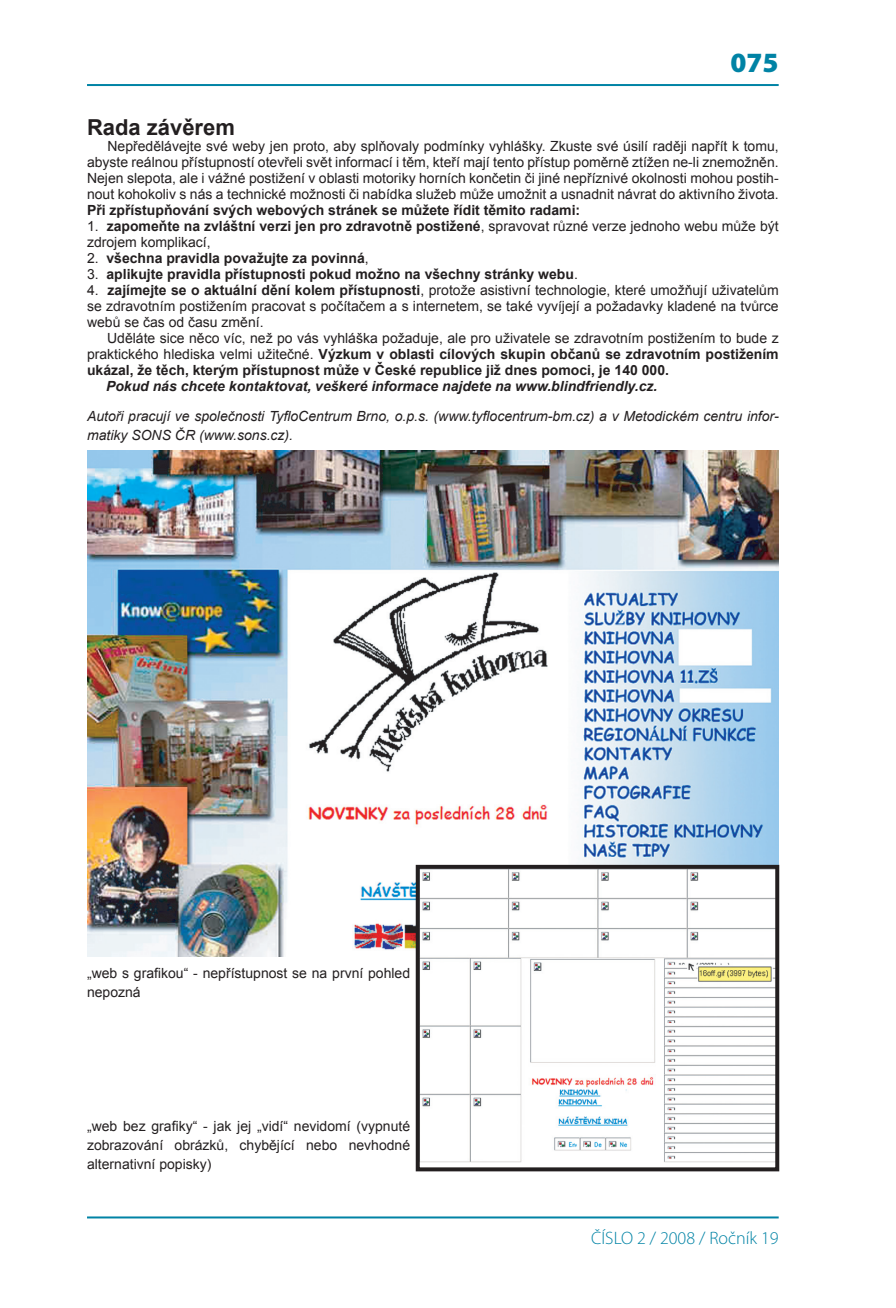
<style>
.page{position:relative;width:896px;height:1308px;background:#fff}
.page>*{position:absolute;margin:0;border:0;box-sizing:border-box;transform-origin:0 0}
.t1{font:900 28px "Myriad Pro";color:#0083a5}
.t2{font:700 22px "Arial";color:#231f20}
.t3{font:300 18px "Myriad Pro";color:#0083a5}
.t4{font:14px/16px "Arial";color:#231f20;text-align:justify}
.t5{font:700 14px/16px "Arial";color:#231f20;text-align:justify}
.t6{font:italic 14px/19.2px "Arial";color:#231f20}
.t7{font:italic 700 14px "Arial";color:#231f20}
.s1{font-weight:700}
.s2{font-weight:400}
</style>
<div class="page">
<hr style="left:87px;top:84px;width:692px;height:2px;background:#0083a5">
<hr style="left:87px;top:1216px;width:692px;height:2px;background:#0083a5">
<img style="left:87px;top:451px;width:692px;height:505px">
<img style="left:421px;top:870px;width:353px;height:293px">
<div style="left:416px;top:865px;width:363px;height:306px;border:4px solid #231f20"></div>
<h1 class="t1" style="left:731px;top:46px;width:50px">075</h1>
<h2 class="t2" style="left:87px;top:113px;width:149px">Rada závěrem</h2>
<p class="t4" style="left:87px;top:138px;width:693px;text-indent:20px">Nepředělávejte své weby jen proto, aby splňovaly podmínky vyhlášky. Zkuste své úsilí raději napřít k tomu, abyste reálnou přístupností otevřeli svět informací i těm, kteří mají tento přístup poměrně ztížen ne-li znemožněn.<br>Nejen slepota, ale i vážné postižení v oblasti motoriky horních končetin či jiné nepříznivé okolnosti mohou postih&shy;nout kohokoliv s nás a technické možnosti či nabídka služeb může umožnit a usnadnit návrat do aktivního života.</p>
<p class="t5" style="left:87px;top:203px;width:495px">Při zpřístupňování svých webových stránek se můžete řídit těmito radami:</p>
<p class="t4" style="left:87px;top:218px;width:693px">1. <span class="s1">zapomeňte na zvláštní verzi jen pro zdravotně postižené</span>, spravovat různé verze jednoho webu může být zdrojem komplikací,</p>
<p class="t5" style="left:87px;top:251px;width:283px"><span class="s2">2.</span> všechna pravidla považujte za povinná<span class="s2">,</span></p>
<p class="t5" style="left:87px;top:267px;width:492px"><span class="s2">3.</span> aplikujte pravidla přístupnosti pokud možno na všechny stránky webu<span class="s2">.</span></p>
<p class="t4" style="left:87px;top:282px;width:693px">4. <span class="s1">zajímejte se o aktuální dění kolem přístupnosti</span>, protože asistivní technologie, které umožňují uživatelům se zdravotním postižením pracovat s počítačem a s internetem, se také vyvíjejí a požadavky kladené na tvůrce webů se čas od času změní.</p>
<p class="t5" style="left:87px;top:331px;width:693px;text-indent:20px"><span class="s2">Uděláte sice něco víc, než po vás vyhláška požaduje, ale pro uživatele se zdravotním postižením to bude z praktického hlediska velmi užitečné.</span> Výzkum v oblasti cílových skupin občanů se zdravotním postižením ukázal, že těch, kterým přístupnost může v České republice již dnes pomoci, je 140 000.</p>
<p class="t7" style="left:106px;top:377px;width:553px">Pokud nás chcete kontaktovat, veškeré informace najdete na www.blindfriendly.cz.</p>
<p class="t6" style="left:87px;top:407px;width:693px">Autoři pracují ve společnosti TyfloCentrum Brno, o.p.s. (www.tyflocentrum-bm.cz) a v Metodickém centru infor&shy;matiky SONS ČR (www.sons.cz).</p>
<p class="t4" style="left:87px;top:963px;width:325px;line-height:19.2px">„web s grafikou“ - nepřístupnost se na první pohled nepozná</p>
<p class="t4" style="left:87px;top:1116px;width:325px;line-height:19.2px">„web bez grafiky“ - jak jej „vidí“ nevidomí (vypnuté zobrazování obrázků, chybějící nebo nevhodné alternativní popisky)</p>
<p class="t3" style="left:591px;top:1228px;width:189px">ČÍSLO 2 / 2008 / Ročník 19</p>
</div>
